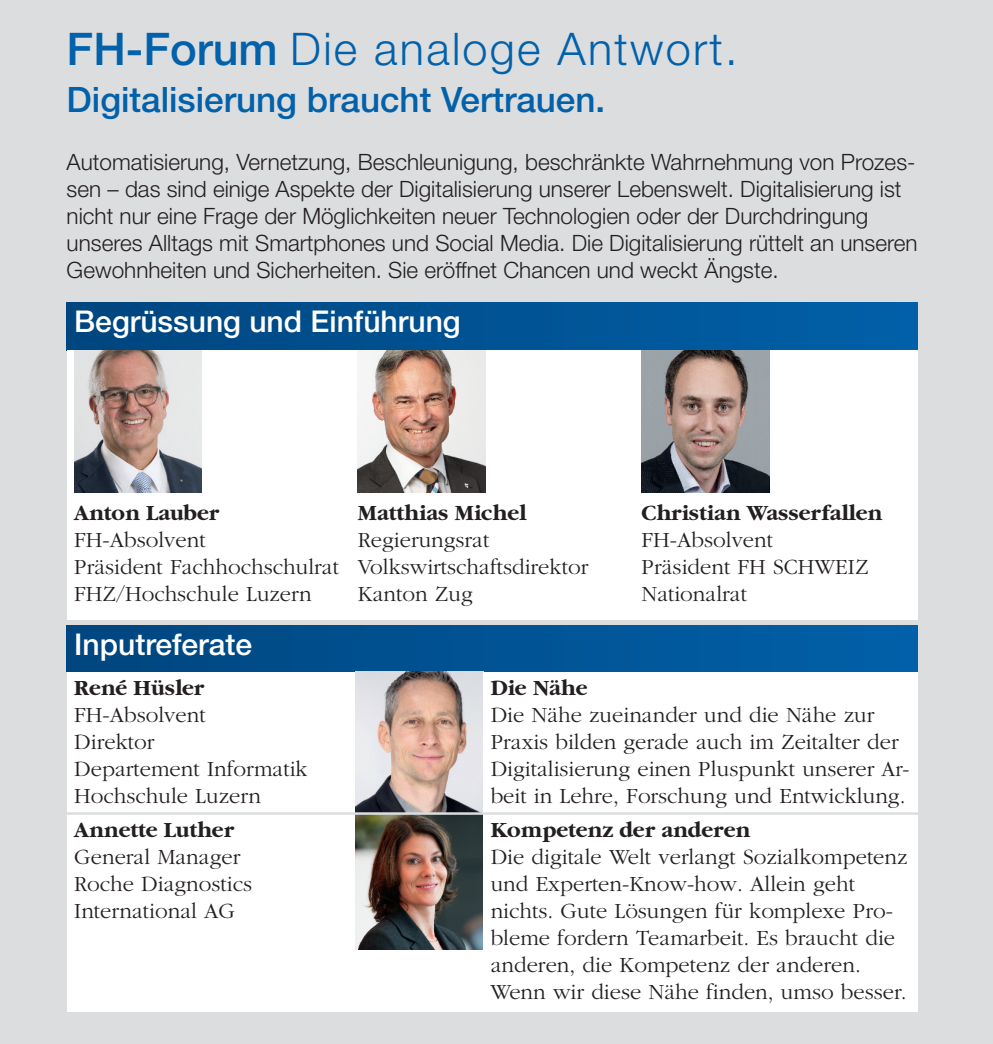
<style>
.page{position:relative;width:993px;height:1044px;background:#fff}
.page>*{position:absolute;margin:0;border:0;box-sizing:border-box;transform-origin:0 0}
.t1{font:300 45px "Helvetica Neue LT Std";letter-spacing:.05em;color:#0161aa}
.t2{font:500 35px "Helvetica Neue LT Std";color:#0161aa}
.t3{font:500 30px "Helvetica Neue LT Std";color:#fff}
.t4{font:300 22.5px/27px "Garamond";color:#231f20}
.t5{font:300 22.5px/27px "Helvetica Neue LT Std";color:#231f20}
.s1{font-weight:500}
.s2{font-weight:700}
</style>
<div class="page">
<div style="left:0;top:0;width:992px;height:1043px;background:#dcdddf"></div>
<div style="left:67px;top:625px;width:849px;height:46px;background:linear-gradient(to right,#00457f,#0160a9)"></div>
<div style="left:67px;top:671px;width:288px;height:142px;background:#fff"></div>
<img style="left:355px;top:671px;width:128px;height:141px">
<div style="left:483px;top:671px;width:433px;height:142px;background:#fff"></div>
<div style="left:67px;top:813px;width:288px;height:198px;background:#fff"></div>
<img style="left:355px;top:814px;width:128px;height:197px">
<div style="left:483px;top:813px;width:433px;height:198px;background:#fff"></div>
<hr style="left:67px;top:812px;width:859px;height:2px;background:#dcdddf">
<div style="left:67px;top:303px;width:850px;height:47px;background:linear-gradient(to right,#00457f,#0160a9)"></div>
<div style="left:67px;top:350px;width:283px;height:270px;background:#fff"></div>
<img style="left:74px;top:350px;width:128px;height:142px">
<div style="left:350px;top:350px;width:284px;height:270px;background:#fff"></div>
<img style="left:358px;top:350px;width:127px;height:142px">
<div style="left:634px;top:350px;width:283px;height:270px;background:#fff"></div>
<img style="left:641px;top:350px;width:128px;height:142px">
<div style="left:305px;top:950px;width:179px;height:40px;background:#fff"></div>
<p class="t1" style="left:67px;top:33px;width:672px"><span class="s1">FH-Forum</span> Die analoge Antwort.</p>
<p class="t2" style="left:67px;top:87px;width:540px">Digitalisierung braucht Vertrauen.</p>
<p class="t5" style="left:67px;top:150px;width:852px">Automatisierung, Vernetzung, Beschleunigung, beschränkte Wahrnehmung von Prozes&shy;sen – das sind einige Aspekte der Digitalisierung unserer Lebenswelt. Digitalisierung ist nicht nur eine Frage der Möglichkeiten neuer Technologien oder der Durchdringung unseres Alltags mit Smartphones und Social Media. Die Digitalisierung rüttelt an unseren Gewohnheiten und Sicherheiten. Sie eröffnet Chancen und weckt Ängste.</p>
<p class="t3" style="left:74px;top:310px;width:388px">Begrüssung und Einführung</p>
<p class="t4" style="left:74px;top:498px;width:266px"><span class="s2">Anton Lauber<br></span>FH-Absolvent<br>Präsident Fachhochschulrat<br>FHZ/Hochschule Luzern</p>
<p class="t4" style="left:358px;top:498px;width:232px"><span class="s2">Matthias Michel<br></span>Regierungsrat<br>Volkswirtschaftsdirektor<br>Kanton Zug</p>
<p class="t4" style="left:641px;top:498px;width:242px"><span class="s2">Christian Wasserfallen<br></span>FH-Absolvent<br>Präsident FH SCHWEIZ<br>Nationalrat</p>
<p class="t3" style="left:74px;top:633px;width:179px">Inputreferate</p>
<p class="t4" style="left:74px;top:673px;width:235px"><span class="s2">René Hüsler<br></span>FH-Absolvent<br>Direktor<br>Departement Informatik<br>Hochschule Luzern</p>
<p class="t4" style="left:490px;top:673px;width:420px"><span class="s2">Die Nähe<br></span>Die Nähe zueinander und die Nähe zur Praxis bilden gerade auch im Zeitalter der Digitalisierung einen Pluspunkt unserer Ar&shy;beit in Lehre, Forschung und Entwicklung.</p>
<p class="t4" style="left:74px;top:815px;width:179px"><span class="s2">Annette Luther<br></span>General Manager<br>Roche Diagnostics<br>International AG</p>
<p class="t4" style="left:490px;top:815px;width:418px"><span class="s2">Kompetenz der anderen<br></span>Die digitale Welt verlangt Sozialkompetenz und Experten-Know-how. Allein geht nichts. Gute Lösungen für komplexe Pro&shy;bleme fordern Teamarbeit. Es braucht die anderen, die Kompetenz der anderen.<br>Wenn wir diese Nähe finden, umso besser.</p>
</div>
